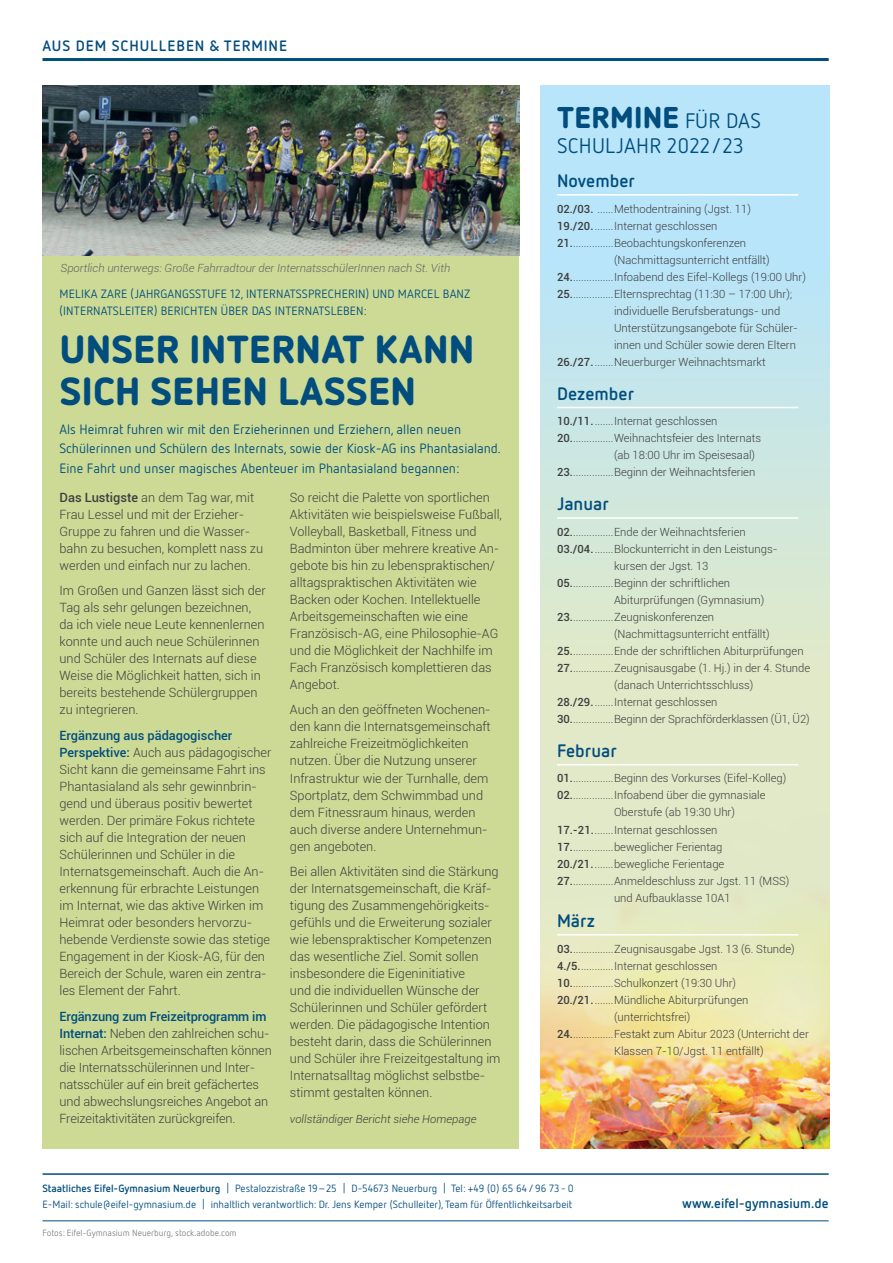
<style>
.page{position:relative;width:893px;height:1263px;background:#fff}
.page>*{position:absolute;margin:0;border:0;box-sizing:border-box;transform-origin:0 0}
.t1{font:900 39px/42.5px "Netto OT";letter-spacing:.01em;color:#004d7e}
.t2{font:900 30px "Netto OT";letter-spacing:.01em;color:#004d7e}
.t3{font:21px "Netto OT";letter-spacing:.01em;color:#004d7e}
.t4{font:700 18px "Netto OT";color:#004d7e}
.t5{font:700 15px "Netto OT";letter-spacing:.06em;color:#004d7e}
.t6{font:13.5px/19.5px "Netto OT";color:#004d7e}
.t7{font:700 13.5px "Netto OT";color:#004d7e}
.t8{font:300 12.75px/17px "Roboto";color:#3e3e3f}
.t9{font:12px/17px "Netto OT";letter-spacing:.01em;color:#004d7e}
.t10{font:300 11.25px "Roboto";color:#3e3e3f}
.t11{font:italic 300 11.25px "Roboto";color:#636366}
.t12{font:italic 300 11.25px "Roboto";color:#3e3e3f}
.t13{font:10.5px/16px "Netto OT";color:#004d7e}
.t14{font:9px "Netto OT";color:#808285}
.s1{font-weight:500}
.s2{font-weight:500;color:#004d7e}
.s3{font-weight:400;font-size:21px}
.s4{font-weight:700}
</style>
<div class="page">
<img style="left:540px;top:961px;width:289px;height:187px">
<hr style="left:43px;top:1220px;width:786px;height:1px;background:#004d7e">
<hr style="left:43px;top:1173px;width:786px;height:2px;background:#004d7e">
<hr style="left:43px;top:58px;width:786px;height:3px;background:#004d7e">
<div style="left:43px;top:255px;width:476px;height:893px;background:#ccda95"></div>
<img style="left:43px;top:85px;width:476px;height:170px">
<div style="left:540px;top:85px;width:289px;height:876px;background:linear-gradient(to bottom,#b3e4ff,#eceaba)"></div>
<hr style="left:557px;top:194px;width:241px;height:2px;background:#fff">
<hr style="left:557px;top:407px;width:241px;height:1px;background:#fff">
<hr style="left:557px;top:517px;width:241px;height:2px;background:#fff">
<hr style="left:557px;top:764px;width:241px;height:1px;background:#fff">
<hr style="left:557px;top:934px;width:241px;height:1px;background:#fff">
<p class="t5" style="left:43px;top:36px;width:246px">AUS DEM SCHULLEBEN &amp; TERMINE</p>
<p class="t11" style="left:61px;top:260px;width:391px">Sportlich unterwegs: Große Fahrradtour der InternatsschülerInnen nach St. Vith</p>
<p class="t9" style="left:60px;top:285px;width:412px">MELIKA ZARE (JAHRGANGSSTUFE 12, INTERNATSSPRECHERIN) UND MARCEL BANZ (INTERNATSLEITER) BERICHTEN ÜBER DAS INTERNATSLEBEN:</p>
<h1 class="t1" style="left:60px;top:326px;width:416px">UNSER INTERNAT KANN<br>SICH SEHEN LASSEN</h1>
<p class="t6" style="left:60px;top:419px;width:443px">Als Heimrat fuhren wir mit den Erzieherinnen und Erziehern, allen neuen<br>Schülerinnen und Schülern des Internats, sowie der Kiosk-AG ins Phantasialand.<br>Eine Fahrt und unser magisches Abenteuer im Phantasialand begannen:</p>
<p class="t8" style="left:60px;top:488px;width:205px"><span class="s1">Das Lustigste</span> an dem Tag war, mit<br>Frau Lessel und mit der Erzieher-<br>Gruppe zu fahren und die Wasser&shy;bahn zu besuchen, komplett nass zu werden und einfach nur zu lachen.</p>
<p class="t8" style="left:60px;top:582px;width:208px">Im Großen und Ganzen lässt sich der Tag als sehr gelungen bezeichnen, da ich viele neue Leute kennenlernen konnte und auch neue Schülerinnen und Schüler des Internats auf diese Weise die Möglichkeit hatten, sich in bereits bestehende Schülergruppen zu integrieren.</p>
<p class="t8" style="left:60px;top:726px;width:213px"><span class="s2">Ergänzung aus pädagogischer Perspektive:</span> Auch aus pädagogischer Sicht kann die gemeinsame Fahrt ins Phantasialand als sehr gewinnbrin&shy;gend und überaus positiv bewertet werden. Der primäre Fokus richtete sich auf die Integration der neuen Schülerinnen und Schüler in die Internatsgemeinschaft. Auch die An&shy;erkennung für erbrachte Leistungen im Internat, wie das aktive Wirken im Heimrat oder besonders hervorzu&shy;hebende Verdienste sowie das stetige Engagement in der Kiosk-AG, für den Bereich der Schule, waren ein zentra&shy;les Element der Fahrt.</p>
<p class="t8" style="left:60px;top:1007px;width:214px"><span class="s2">Ergänzung zum Freizeitprogramm im Internat:</span> Neben den zahlreichen schu&shy;lischen Arbeitsgemeinschaften können die Internatsschülerinnen und Inter&shy;natsschüler auf ein breit gefächertes und abwechslungsreiches Angebot an Freizeitaktivitäten zurückgreifen.</p>
<p class="t8" style="left:290px;top:488px;width:214px">So reicht die Palette von sportlichen Aktivitäten wie beispielsweise Fußball, Volleyball, Basketball, Fitness und Badminton über mehrere kreative An&shy;gebote bis hin zu lebenspraktischen/ alltagspraktischen Aktivitäten wie Backen oder Kochen. Intellektuelle Arbeitsgemeinschaften wie eine Französisch-AG, eine Philosophie-AG und die Möglichkeit der Nachhilfe im Fach Französisch komplettieren das Angebot.</p>
<p class="t8" style="left:290px;top:701px;width:202px">Auch an den geöffneten Wochenen&shy;den kann die Internatsgemeinschaft zahlreiche Freizeitmöglichkeiten nutzen. Über die Nutzung unserer<br>Infrastruktur wie der Turnhalle, dem<br>Sportplatz, dem Schwimmbad und dem Fitnessraum hinaus, werden auch diverse andere Unternehmun&shy;gen angeboten.</p>
<p class="t8" style="left:290px;top:863px;width:212px">Bei allen Aktivitäten sind die Stärkung der Internatsgemeinschaft, die Kräf&shy;tigung des Zusammengehörigkeits&shy;gefühls und die Erweiterung sozialer wie lebenspraktischer Kompetenzen das wesentliche Ziel. Somit sollen insbesondere die Eigeninitiative<br>und die individuellen Wünsche der Schülerinnen und Schüler gefördert werden. Die pädagogische Intention besteht darin, dass die Schülerinnen und Schüler ihre Freizeitgestaltung im Internatsalltag möglichst selbstbe&shy;stimmt gestalten können.</p>
<p class="t12" style="left:290px;top:1111px;width:188px">vollständiger Bericht siehe Homepage</p>
<h2 class="t2" style="left:557px;top:97px;width:205px">TERMINE <span class="s3">FÜR DAS</span></h2>
<h3 class="t3" style="left:557px;top:133px;width:188px">SCHULJAHR 2022/23</h3>
<h3 class="t4" style="left:557px;top:169px;width:79px">November</h3>
<p class="t10" style="left:557px;top:201px;width:195px"><span class="s1">02./03.</span> ......Methodentraining (Jgst. 11)</p>
<p class="t10" style="left:557px;top:218px;width:162px"><span class="s1">19./20.</span>.......Internat geschlossen</p>
<p class="t10" style="left:557px;top:235px;width:191px"><span class="s1">21.</span>...............Beobachtungskonferenzen</p>
<p class="t10" style="left:614px;top:252px;width:157px">(Nachmittagsunterricht entfällt)</p>
<p class="t10" style="left:557px;top:269px;width:250px"><span class="s1">24.</span>...............Infoabend des Eifel-Kollegs (19:00 Uhr)</p>
<p class="t10" style="left:557px;top:286px;width:237px"><span class="s1">25.</span>...............Elternsprechtag (11:30 – 17:00 Uhr);</p>
<p class="t10" style="left:614px;top:303px;width:168px">individuelle Berufsberatungs- und</p>
<p class="t10" style="left:614px;top:320px;width:185px">Unterstützungsangebote für Schüler--</p>
<p class="t10" style="left:614px;top:337px;width:183px">innen und Schüler sowie deren Eltern</p>
<p class="t10" style="left:557px;top:354px;width:210px"><span class="s1">26./27.</span>.......Neuerburger Weihnachtsmarkt</p>
<h3 class="t4" style="left:557px;top:382px;width:79px">Dezember</h3>
<p class="t10" style="left:557px;top:413px;width:162px"><span class="s1">10./11.</span>.......Internat geschlossen</p>
<p class="t10" style="left:557px;top:430px;width:206px"><span class="s1">20.</span>...............Weihnachtsfeier des Internats</p>
<p class="t10" style="left:614px;top:447px;width:143px">(ab 18:00 Uhr im Speisesaal)</p>
<p class="t10" style="left:557px;top:464px;width:200px"><span class="s1">23.</span>...............Beginn der Weihnachtsferien</p>
<h3 class="t4" style="left:557px;top:493px;width:53px">Januar</h3>
<p class="t10" style="left:557px;top:524px;width:190px"><span class="s1">02.</span>...............Ende der Weihnachtsferien</p>
<p class="t10" style="left:557px;top:541px;width:222px"><span class="s1">03./04.</span>.......Blockunterricht in den Leistungs-</p>
<p class="t10" style="left:614px;top:558px;width:96px">kursen der Jgst. 13</p>
<p class="t10" style="left:557px;top:575px;width:175px"><span class="s1">05.</span>...............Beginn der schriftlichen</p>
<p class="t10" style="left:614px;top:592px;width:152px">Abiturprüfungen (Gymnasium)</p>
<p class="t10" style="left:557px;top:609px;width:159px"><span class="s1">23.</span>...............Zeugniskonferenzen</p>
<p class="t10" style="left:614px;top:626px;width:157px">(Nachmittagsunterricht entfällt)</p>
<p class="t10" style="left:557px;top:643px;width:248px"><span class="s1">25.</span>...............Ende der schriftlichen Abiturprüfungen</p>
<p class="t10" style="left:557px;top:660px;width:255px"><span class="s1">27.</span>...............Zeugnisausgabe (1. Hj.) in der 4. Stunde</p>
<p class="t10" style="left:614px;top:677px;width:141px">(danach Unterrichtsschluss)</p>
<p class="t10" style="left:557px;top:694px;width:162px"><span class="s1">28./29.</span>.......Internat geschlossen</p>
<p class="t10" style="left:557px;top:711px;width:254px"><span class="s1">30.</span>...............Beginn der Sprachförderklassen (Ü1, Ü2)</p>
<h3 class="t4" style="left:557px;top:739px;width:61px">Februar</h3>
<p class="t10" style="left:557px;top:771px;width:231px"><span class="s1">01.</span>...............Beginn des Vorkurses (Eifel-Kolleg)</p>
<p class="t10" style="left:557px;top:788px;width:210px"><span class="s1">02.</span>...............Infoabend über die gymnasiale</p>
<p class="t10" style="left:614px;top:805px;width:122px">Oberstufe (ab 19:30 Uhr)</p>
<p class="t10" style="left:557px;top:822px;width:162px"><span class="s1">17.-21.</span>.......Internat geschlossen</p>
<p class="t10" style="left:557px;top:839px;width:167px"><span class="s1">17.</span>...............beweglicher Ferientag</p>
<p class="t10" style="left:557px;top:856px;width:169px"><span class="s1">20./21.</span>.......bewegliche Ferientage</p>
<p class="t10" style="left:557px;top:873px;width:234px"><span class="s1">27.</span>...............Anmeldeschluss zur Jgst. 11 (MSS)</p>
<p class="t10" style="left:614px;top:890px;width:118px">und Aufbauklasse 10A1</p>
<h3 class="t4" style="left:557px;top:909px;width:39px">März</h3>
<p class="t10" style="left:557px;top:941px;width:239px"><span class="s1">03.</span>...............Zeugnisausgabe Jgst. 13 (6. Stunde)</p>
<p class="t10" style="left:557px;top:958px;width:162px"><span class="s1">4./5.</span>............Internat geschlossen</p>
<p class="t10" style="left:557px;top:975px;width:181px"><span class="s1">10.</span>...............Schulkonzert (19:30 Uhr)</p>
<p class="t10" style="left:557px;top:992px;width:193px"><span class="s1">20./21.</span>.......Mündliche Abiturprüfungen</p>
<p class="t10" style="left:614px;top:1009px;width:78px">(unterrichtsfrei)</p>
<p class="t10" style="left:557px;top:1026px;width:253px"><span class="s1">24.</span>...............Festakt zum Abitur 2023 (Unterricht der</p>
<p class="t10" style="left:614px;top:1043px;width:151px">Klassen 7-10/Jgst. 11 entfällt)</p>
<p class="t13" style="left:43px;top:1180px;width:533px"><span class="s4">Staatliches Eifel-Gymnasium Neuerburg</span> | Pestalozzistraße 19–25 | D-54673 Neuerburg | Tel: +49 (0) 65 64 / 96 73 - 0<br>E-Mail: schule@eifel-gymnasium.de | inhaltlich verantwortlich: Dr. Jens Kemper (Schulleiter), Team für Öffentlichkeitsarbeit</p>
<p class="t14" style="left:43px;top:1227px;width:196px">Fotos: Eifel-Gymnasium Neuerburg, stock.adobe.com</p>
<p class="t7" style="left:682px;top:1194px;width:148px">www.eifel-gymnasium.de</p>
</div>
